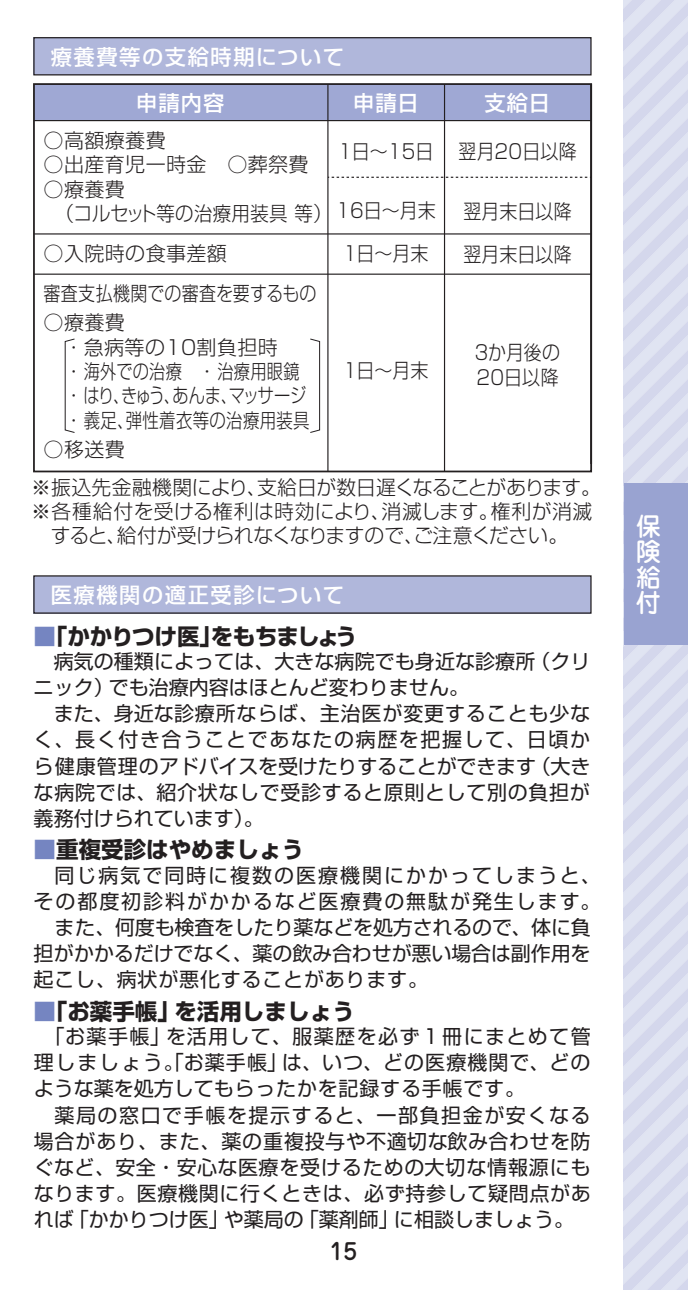
<style>
.page{position:relative;width:688px;height:1290px;background:#fff}
.page>*{position:absolute;margin:0;border:0;box-sizing:border-box;transform-origin:0 0}
.t1{font:500 25.25px "Jun 34";color:#fff}
.t2{font:700 22.5px "Shin Go Pro";color:#231f20}
.t3{font:700 22.5px "Shin Go Pro";letter-spacing:-.045em;color:#231f20}
.t4{font:500 22.5px "Jun 34";color:#231f20}
.t5{font:500 21.25px "Shin Go Pro";letter-spacing:.075em;color:#fff}
.t6{font:20px/26.2px "Shin Go Pro";letter-spacing:.03em;color:#231f20;text-align:justify}
.t7{font:300 20px/24.2px "Shin Go Pro";letter-spacing:.02em;color:#231f20}
.t8{font:20px/26.2px "Shin Go Pro";letter-spacing:.005em;color:#231f20}
.t9{font:300 20px "Shin Go Pro";letter-spacing:-.015em;color:#231f20}
.t10{font:20px "Shin Go Pro";letter-spacing:-.005em;color:#231f20}
.t11{font:300 20px "Shin Go Pro";letter-spacing:.02em;color:#231f20;scale:.9 1}
.t12{font:300 20px "Shin Go Pro";letter-spacing:-.03em;color:#231f20}
.t13{font:20px "Shin Go Pro";letter-spacing:-.01em;color:#231f20}
.t14{font:20px "Shin Go Pro";letter-spacing:.095em;color:#231f20}
.t15{font:20px "Shin Go Pro";letter-spacing:.1em;color:#231f20}
.t16{font:300 20px/24.2px "Shin Go Pro";color:#231f20;scale:.9 1}
.t17{font:300 20px "Shin Go Pro";letter-spacing:-.09em;color:#231f20}
.t18{font:300 20px "Shin Go Pro";letter-spacing:.02em;color:#231f20;scale:.85 1}
.s1{font-weight:400;color:#7585c1}
</style>
<div class="page">
<div style="left:623px;top:0;width:64px;height:1290px;background:#dfe2f1"></div>
<div style="left:624px;top:484px;width:63px;height:161px;background:#99a3d1"></div>
<div style="left:34px;top:84px;width:557px;height:37px;background:#9fa8d4"></div>
<div style="left:33px;top:83px;width:559px;height:389px;border:2px solid #231f20"></div>
<div style="left:34px;top:576px;width:556px;height:37px;background:#b0b7db"></div>
<div style="left:33px;top:575px;width:558px;height:39px;border:1px solid #231f20"></div>
<div style="left:34px;top:38px;width:556px;height:37px;background:#b0b7db"></div>
<div style="left:33px;top:37px;width:558px;height:38px;border:1px solid #231f20"></div>
<hr style="left:34px;top:120px;width:557px;height:1px;background:#231f20">
<hr style="left:327px;top:84px;width:1px;height:387px;background:#231f20">
<hr style="left:444px;top:84px;width:1px;height:387px;background:#231f20">
<hr style="left:34px;top:233px;width:557px;height:1px;background:#231f20">
<svg style="left:328px;top:177px;width:262px;height:1px"></svg>
<hr style="left:34px;top:274px;width:557px;height:1px;background:#231f20">
<svg style="left:64px;top:338px;width:11px;height:95px"></svg>
<svg style="left:310px;top:338px;width:10px;height:95px"></svg>
<hr style="left:590px;top:84px;width:2px;height:380px;background:#231f20">
<p class="t5" style="left:51px;top:40px;width:295px">療養費等の支給時期について</p>
<p class="t5" style="left:136px;top:85px;width:90px">申請内容</p>
<p class="t7" style="left:44px;top:126px;width:123px">○高額療養費</p>
<p class="t7" style="left:44px;top:150px;width:266px">○出産育児一時金　○葬祭費</p>
<p class="t7" style="left:54px;top:174px;width:280px;text-indent:-10px">○療養費<br>（コルセット等の治療用装具 等）</p>
<p class="t7" style="left:44px;top:239px;width:185px">○入院時の食事差額</p>
<p class="t18" style="left:44px;top:277px;width:322px">審査支払機関での審査を要するもの</p>
<p class="t7" style="left:44px;top:308px;width:83px">○療養費</p>
<p class="t7" style="left:64px;top:333px;width:216px">・急病等の10割負担時</p>
<p class="t7" style="left:51px;top:357px;width:250px">　・海外での治療　・治療用眼鏡</p>
<p class="t17" style="left:51px;top:379px;width:257px">　・はり、きゅう、あんま、マッサージ</p>
<p class="t7" style="left:51px;top:405px;width:260px">　・義足、弾性着衣等の治療用装具</p>
<p class="t7" style="left:44px;top:435px;width:83px">○移送費</p>
<p class="t5" style="left:353px;top:85px;width:67px">申請日</p>
<p class="t5" style="left:484px;top:85px;width:67px">支給日</p>
<p class="t16" style="left:336px;top:137px;width:269px">１日～15日 翌月20日以降</p>
<p class="t11" style="left:336px;top:194px;width:112px">16日～月末</p>
<p class="t11" style="left:463px;top:195px;width:122px">翌月末日以降</p>
<p class="t11" style="left:341px;top:237px;width:99px">１日～月末</p>
<p class="t11" style="left:463px;top:238px;width:122px">翌月末日以降</p>
<p class="t11" style="left:341px;top:354px;width:99px">１日～月末</p>
<p class="t16" style="left:472px;top:338px;width:99px">３か月後の<br>20日以降</p>
<p class="t9" style="left:31px;top:471px;width:571px">※振込先金融機関により、支給日が数日遅くなることがあります。</p>
<p class="t7" style="left:31px;top:497px;width:562px">※各種給付を受ける権利は時効により、消滅します。権利が消滅</p>
<p class="t12" style="left:51px;top:519px;width:519px">すると、給付が受けられなくなりますので、ご注意ください。</p>
<p class="t5" style="left:51px;top:578px;width:295px">医療機関の適正受診について</p>
<p class="t3" style="left:34px;top:618px;width:325px"><span class="s1">■</span>「かかりつけ医」をもちましょう</p>
<p class="t8" style="left:34px;top:645px;width:558px;text-indent:20px">病気の種類によっては、大きな病院でも身近な診療所（クリニック）でも治療内容はほとんど変わりません。</p>
<p class="t6" style="left:34px;top:698px;width:558px;text-indent:20px">また、身近な診療所ならば、主治医が変更することも少なく、長く付き合うことであなたの病歴を把握して、日頃から健康管理のアドバイスを受けたりすることができます（大きな病院では、紹介状なしで受診すると原則として別の負担が義務付けられています）。</p>
<p class="t2" style="left:34px;top:832px;width:271px"><span class="s1">■</span>重複受診はやめましょう</p>
<p class="t15" style="left:54px;top:858px;width:547px">同じ病気で同時に複数の医療機関にかかってしまうと、</p>
<p class="t14" style="left:34px;top:885px;width:568px">その都度初診料がかかるなど医療費の無駄が発生します。</p>
<p class="t13" style="left:54px;top:911px;width:538px">また、何度も検査をしたり薬などを処方されるので、体に負</p>
<p class="t10" style="left:34px;top:937px;width:558px">担がかかるだけでなく、薬の飲み合わせが悪い場合は副作用を</p>
<p class="t6" style="left:34px;top:964px;width:396px">起こし、病状が悪化することがあります。</p>
<p class="t2" style="left:34px;top:993px;width:322px"><span class="s1">■</span>「お薬手帳」を活用しましょう</p>
<p class="t6" style="left:34px;top:1020px;width:558px;text-indent:11px">「お薬手帳」を活用して、服薬歴を必ず１冊にまとめて管理しましょう｡「お薬手帳」は、いつ、どの医療機関で、どのような薬を処方してもらったかを記録する手帳です。</p>
<p class="t6" style="left:34px;top:1099px;width:558px;text-indent:21px">薬局の窓口で手帳を提示すると、一部負担金が安くなる場合があり、また、薬の重複投与や不適切な飲み合わせを防ぐなど、安全・安心な医療を受けるための大切な情報源にもなります。医療機関に行くときは、必ず持参して疑問点があれば「かかりつけ医」や薬局の「薬剤師」に相談しましょう。</p>
<p class="t4" style="left:330px;top:1236px;width:29px">15</p>
<p class="t1" style="left:636px;top:510px;width:26px">保</p>
<p class="t1" style="left:636px;top:535px;width:26px">険</p>
<p class="t1" style="left:636px;top:560px;width:26px">給</p>
<p class="t1" style="left:636px;top:586px;width:26px">付</p>
</div>
